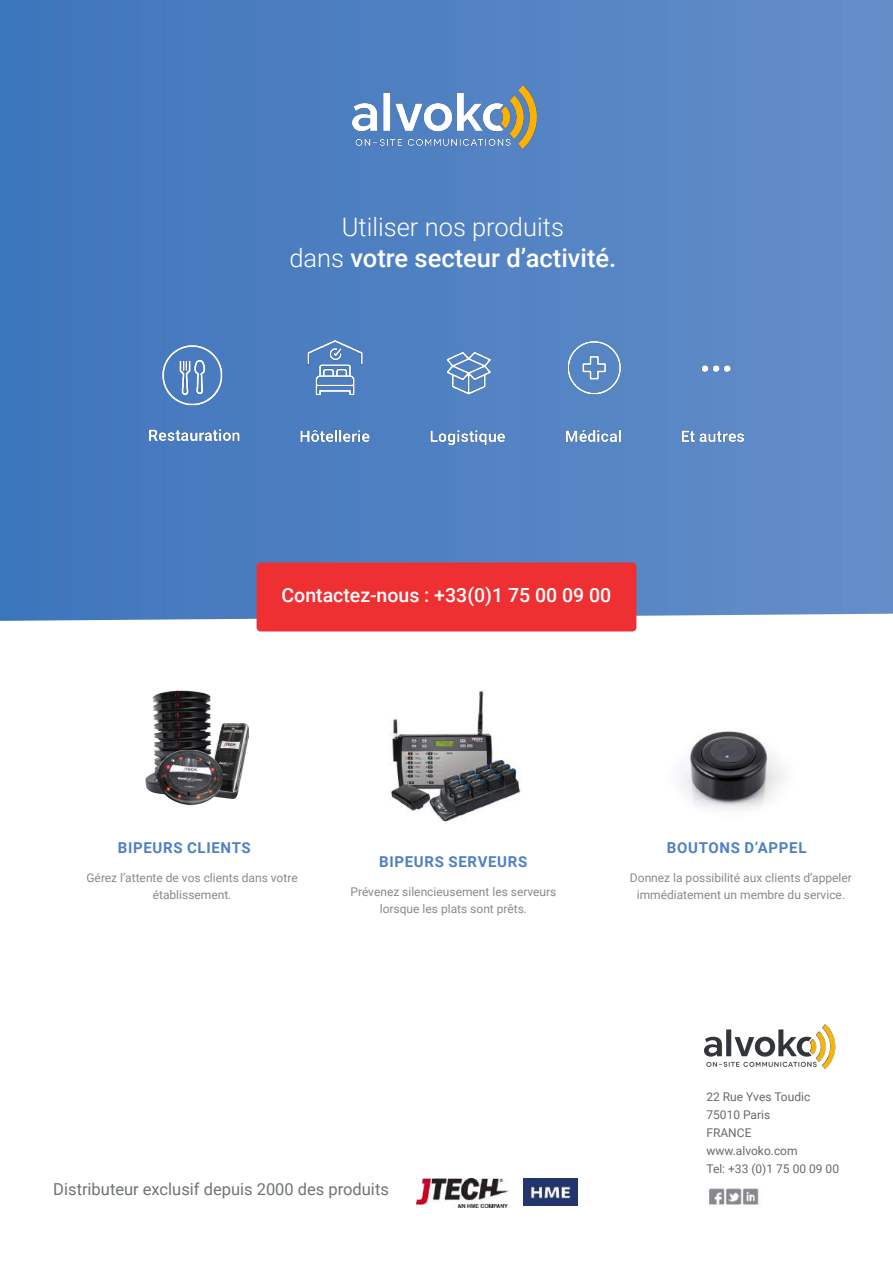
<style>
.page{position:relative;width:893px;height:1263px;background:#fff}
.page>*{position:absolute;margin:0;border:0;box-sizing:border-box;transform-origin:0 0}
.t1{font:300 25.5px/30.6px "Roboto";color:#fff;text-align:center}
.t2{font:500 19.5px "Roboto";color:#fff}
.t3{font:16.5px "Roboto";color:#6e7375}
.t4{font:700 15px "Roboto";letter-spacing:.045em;color:#4f81c2}
.t5{font:12px/16.5px "Roboto";color:#868a8b;text-align:center}
.t6{font:12px/18px "Roboto";color:#656a6c}
.s1{font-weight:500}
</style>
<div class="page">
<svg style="left:0;top:0;width:893px;height:621px;background:#5181c2"></svg>
<img style="left:149px;top:340px;width:595px;height:106px">
<div style="left:257px;top:562px;width:379px;height:69px;background:#ee3032;border-radius:4px"></div>
<img style="left:523px;top:1179px;width:54px;height:27px">
<img style="left:417px;top:1179px;width:91px;height:28px">
<img style="left:704px;top:1024px;width:131px;height:44px">
<img style="left:709px;top:1187px;width:50px;height:18px">
<img style="left:681px;top:731px;width:104px;height:78px">
<img style="left:145px;top:690px;width:66px;height:101px">
<img style="left:207px;top:723px;width:42px;height:75px">
<img style="left:149px;top:742px;width:82px;height:64px">
<img style="left:389px;top:690px;width:132px;height:134px">
<img style="left:352px;top:85px;width:186px;height:64px">
<h1 class="t1" style="left:289px;top:211px;width:328px">Utiliser nos produits<br>dans <span class="s1">votre secteur d’activité.</span></h1>
<h2 class="t2" style="left:281px;top:581px;width:331px">Contactez-nous : +33(0)1 75 00 09 00</h2>
<p class="t4" style="left:118px;top:837px;width:134px">BIPEURS CLIENTS</p>
<p class="t4" style="left:667px;top:837px;width:141px">BOUTONS D’APPEL</p>
<p class="t5" style="left:86px;top:869px;width:213px">Gérez l’attente de vos clients dans votre établissement.</p>
<p class="t5" style="left:630px;top:869px;width:223px">Donnez la possibilité aux clients d’appeler immédiatement un membre du service.</p>
<p class="t4" style="left:379px;top:851px;width:150px">BIPEURS SERVEURS</p>
<p class="t5" style="left:350px;top:883px;width:207px">Prévenez silencieusement les serveurs lorsque les plats sont prêts.</p>
<h3 class="t3" style="left:53px;top:1178px;width:337px">Distributeur exclusif depuis 2000 des produits</h3>
<p class="t6" style="left:706px;top:1087px;width:134px">22 Rue Yves Toudic<br>75010 Paris<br>FRANCE www.alvoko.com<br>Tel: +33 (0)1 75 00 09 00</p>
</div>
